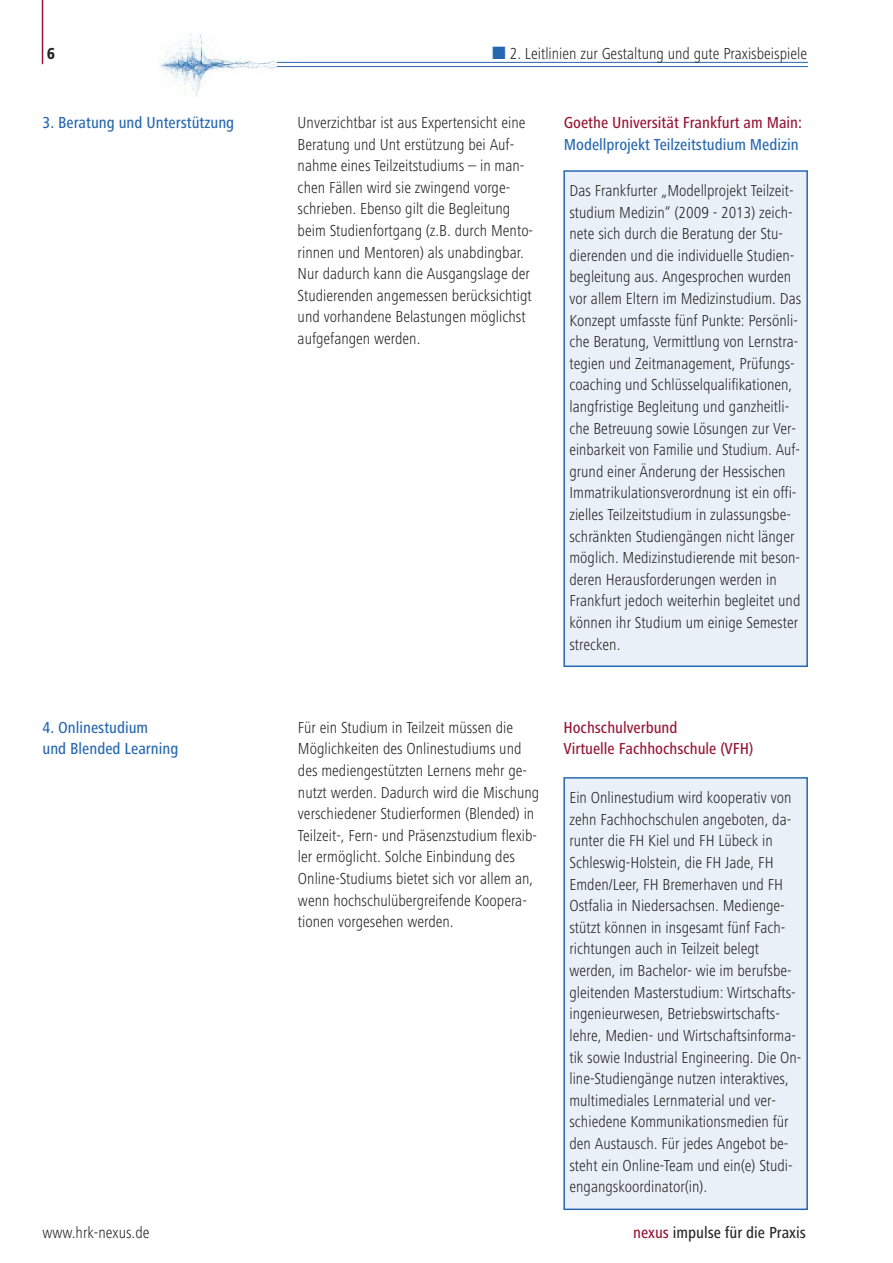
<style>
.page{position:relative;width:893px;height:1263px;background:#fff}
.page>*{position:absolute;margin:0;border:0;box-sizing:border-box;transform-origin:0 0}
.t1{font:300 condensed 16.5px/21.6px "Frutiger Next LT";color:#272627}
.t2{font:500 condensed 16.5px/21.6px "Frutiger Next LT";color:#2567b0}
.t3{font:500 condensed 16.5px/21.6px "Frutiger Next LT";color:#961534}
.t4{font:500 condensed 16.5px "Frutiger Next LT";color:#272627}
.t5{font:800 condensed 16.5px "Frutiger Next LT";color:#272627}
.s1{color:#961534}
</style>
<div class="page">
<hr style="left:42px;top:0;width:1px;height:64px;background:#961534">
<hr style="left:277px;top:62px;width:531px;height:1px;background:#2567b0">
<hr style="left:277px;top:66px;width:531px;height:1px;background:#2567b0">
<img style="left:160px;top:33px;width:117px;height:64px">
<div style="left:565px;top:172px;width:241px;height:493px;background:#e9f0f7"></div>
<div style="left:563px;top:170px;width:245px;height:497px;border:2px solid #2567b0"></div>
<div style="left:565px;top:779px;width:241px;height:429px;background:#e9f0f7"></div>
<div style="left:563px;top:777px;width:245px;height:433px;border:2px solid #2567b0"></div>
<p class="t5" style="left:47px;top:44px;width:10px">6</p>
<p class="t1" style="left:510px;top:43px;width:299px">2. Leitlinien zur Gestaltung und gute Praxisbeispiele</p>
<p class="t2" style="left:43px;top:112px;width:193px">3. Beratung und Unterstützung</p>
<p class="t2" style="left:43px;top:716px;width:137px">4. Onlinestudium<br>und Blended Learning</p>
<p class="t1" style="left:298px;top:112px;width:237px">Unverzichtbar ist aus Expertensicht eine Beratung und Unt erstützung bei Auf&shy;nahme eines Teilzeitstudiums – in man&shy;chen Fällen wird sie zwingend vorge&shy;schrieben. Ebenso gilt die Begleitung beim Studienfortgang (z.B. durch Mento&shy;rinnen und Mentoren) als unabdingbar.<br>Nur dadurch kann die Ausgangslage der Studierenden angemessen berücksichtigt und vorhandene Belastungen möglichst aufgefangen werden.</p>
<p class="t3" style="left:564px;top:112px;width:240px">Goethe Universität Frankfurt am Main:</p>
<p class="t2" style="left:564px;top:133px;width:236px">Modellprojekt Teilzeitstudium Medizin</p>
<p class="t1" style="left:569px;top:180px;width:233px">Das Frankfurter „Modellprojekt Teilzeit&shy;studium Medizin“ (2009 - 2013) zeich&shy;nete sich durch die Beratung der Stu&shy;dierenden und die individuelle Studien&shy;begleitung aus. Angesprochen wurden vor allem Eltern im Medizinstudium. Das Konzept umfasste fünf Punkte: Persönli&shy;che Beratung, Vermittlung von Lernstra&shy;tegien und Zeitmanagement, Prüfungs&shy;coaching und Schlüsselqualifikationen, langfristige Begleitung und ganzheitli&shy;che Betreuung sowie Lösungen zur Ver&shy;einbarkeit von Familie und Studium. Auf&shy;grund einer Änderung der Hessischen Immatrikulationsverordnung ist ein offi&shy;zielles Teilzeitstudium in zulassungsbe&shy;schränkten Studiengängen nicht länger möglich. Medizinstudierende mit beson&shy;deren Herausforderungen werden in Frankfurt jedoch weiterhin begleitet und können ihr Studium um einige Semester strecken.</p>
<p class="t1" style="left:298px;top:717px;width:243px">Für ein Studium in Teilzeit müssen die Möglichkeiten des Onlinestudiums und des mediengestützten Lernens mehr ge&shy;nutzt werden. Dadurch wird die Mischung verschiedener Studierformen (Blended) in Teilzeit-, Fern- und Präsenzstudium flexib&shy;ler ermöglicht. Solche Einbindung des Online-Studiums bietet sich vor allem an, wenn hochschulübergreifende Koopera&shy;tionen vorgesehen werden.</p>
<p class="t3" style="left:563px;top:716px;width:192px">Hochschulverbund<br>Virtuelle Fachhochschule (VFH)</p>
<p class="t1" style="left:569px;top:787px;width:234px">Ein Onlinestudium wird kooperativ von zehn Fachhochschulen angeboten, da&shy;runter die FH Kiel und FH Lübeck in Schleswig-Holstein, die FH Jade, FH Emden/Leer, FH Bremerhaven und FH Ostfalia in Niedersachsen. Medienge&shy;stützt können in insgesamt fünf Fach&shy;richtungen auch in Teilzeit belegt werden, im Bachelor- wie im berufsbe&shy;gleitenden Masterstudium: Wirtschafts&shy;ingenieurwesen, Betriebswirtschafts&shy;lehre, Medien- und Wirtschaftsinforma&shy;tik sowie Industrial Engineering. Die On&shy;line-Studiengänge nutzen interaktives, multimediales Lernmaterial und ver&shy;schiedene Kommunikationsmedien für den Austausch. Für jedes Angebot be&shy;steht ein Online-Team und ein(e) Studi&shy;engangskoordinator(in).</p>
<p class="t1" style="left:43px;top:1222px;width:109px">www.hrk-nexus.de</p>
<p class="t4" style="left:633px;top:1223px;width:174px"><span class="s1">nexus</span> impulse für die Praxis</p>
</div>
